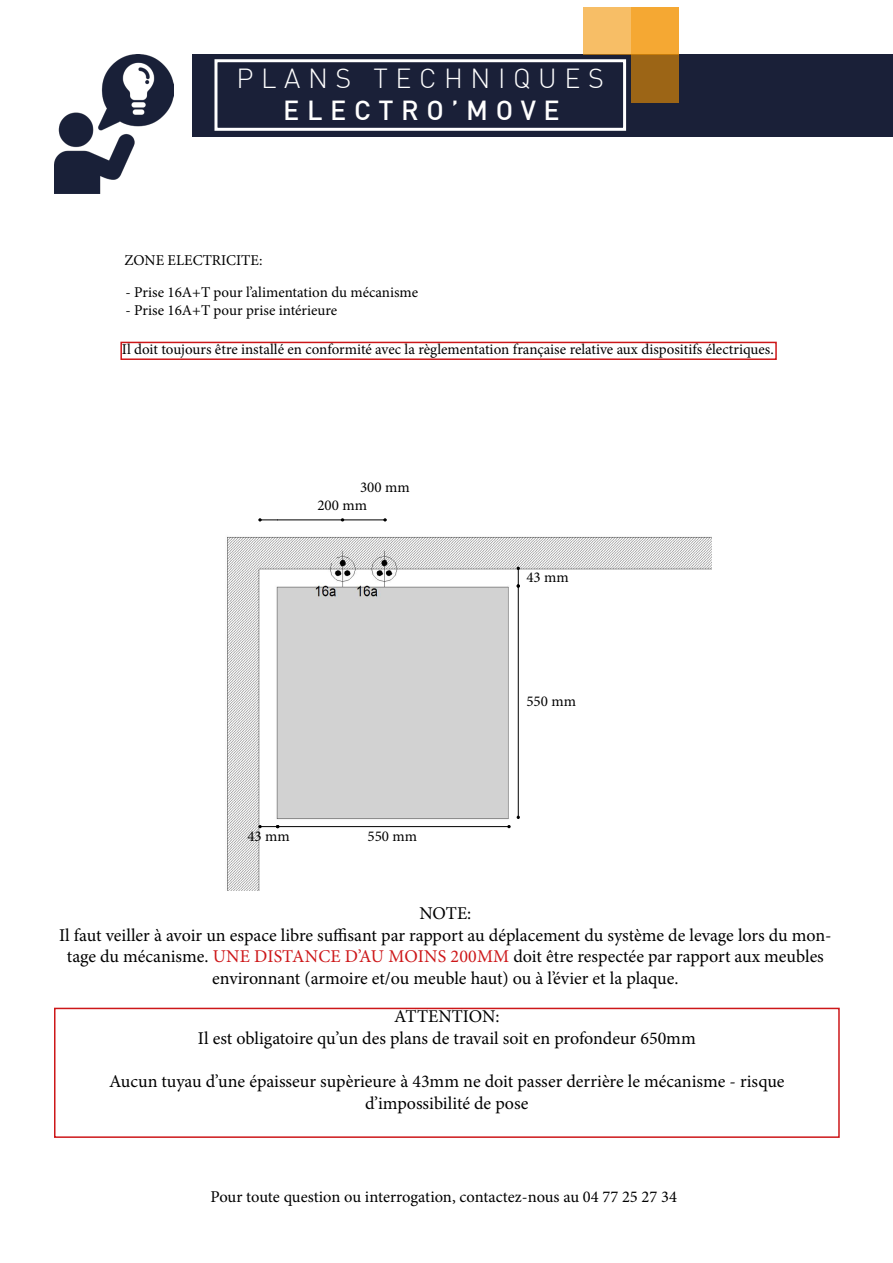
<style>
.page{position:relative;width:893px;height:1263px;background:#fff}
.page>*{position:absolute;margin:0;border:0;box-sizing:border-box;transform-origin:0 0}
.t1{font:300 27px "DIN";letter-spacing:.28em;color:#fff}
.t2{font:500 27px "DIN";letter-spacing:.28em;color:#fff}
.t3{font:18px/21.6px "Minion Pro";color:#000;text-align:center}
.t4{font:16.5px "Minion Pro";color:#000}
.t5{font:15px/18.8px "Minion Pro";color:#000}
.s1{color:#cd1719}
</style>
<div class="page">
<div style="left:192px;top:55px;width:700px;height:82px;background:#1a2038"></div>
<div style="left:214px;top:59px;width:412px;height:72px;border:3px solid #fff"></div>
<div style="left:583px;top:7px;width:48px;height:48px;background:#f7be66"></div>
<div style="left:631px;top:7px;width:48px;height:48px;background:#f5a833"></div>
<div style="left:631px;top:55px;width:48px;height:47px;background:#9c6516"></div>
<img style="left:54px;top:55px;width:120px;height:139px">
<img style="left:227px;top:519px;width:485px;height:371px">
<div style="left:120px;top:342px;width:657px;height:18px;border:2px solid #cd1719"></div>
<hr style="left:277px;top:826px;width:231px;height:1px;background:#000">
<svg style="left:258px;top:825px;width:21px;height:3px"></svg>
<hr style="left:518px;top:585px;width:1px;height:231px;background:#000">
<svg style="left:517px;top:567px;width:3px;height:21px"></svg>
<svg style="left:258px;top:518px;width:20px;height:3px"></svg>
<hr style="left:277px;top:520px;width:109px;height:1px;background:#000">
<div style="left:54px;top:1008px;width:786px;height:130px;border:2px solid #cd1719"></div>
<h1 class="t1" style="left:237px;top:62px;width:369px">PLANS TECHNIQUES</h1>
<h1 class="t2" style="left:283px;top:93px;width:278px">ELECTRO’MOVE</h1>
<p class="t5" style="left:124px;top:251px;width:140px">ZONE ELECTRICITE:</p>
<p class="t5" style="left:125px;top:283px;width:294px">- Prise 16A+T pour l’alimentation du mécanisme</p>
<p class="t5" style="left:125px;top:301px;width:213px">- Prise 16A+T pour prise intérieure</p>
<p class="t5" style="left:122px;top:340px;width:653px">Il doit toujours être installé en conformité avec la règlementation française relative aux dispositifs électriques.</p>
<p class="t5" style="left:317px;top:477px;width:94px;text-indent:43px">300 mm<br>200 mm</p>
<p class="t5" style="left:247px;top:827px;width:44px">43 mm</p>
<p class="t5" style="left:368px;top:827px;width:51px">550 mm</p>
<p class="t5" style="left:526px;top:568px;width:44px">43 mm</p>
<p class="t5" style="left:526px;top:691px;width:51px">550 mm</p>
<p class="t3" style="left:59px;top:902px;width:774px">NOTE:<br>Il faut veiller à avoir un espace libre suffisant par rapport au déplacement du système de levage lors du mon&shy;tage du mécanisme. <span class="s1">UNE DISTANCE D’AU MOINS 200MM</span> doit être respectée par rapport aux meubles environnant (armoire et/ou meuble haut) ou à l’évier et la plaque.</p>
<p class="t3" style="left:198px;top:1006px;width:499px">ATTENTION:<br>Il est obligatoire qu’un des plans de travail soit en profondeur 650mm</p>
<p class="t3" style="left:109px;top:1070px;width:677px">Aucun tuyau d’une épaisseur supèrieure à 43mm ne doit passer derrière le mécanisme - risque d’impossibilité de pose</p>
<p class="t4" style="left:211px;top:1186px;width:468px">Pour toute question ou interrogation, contactez-nous au 04 77 25 27 34</p>
</div>
